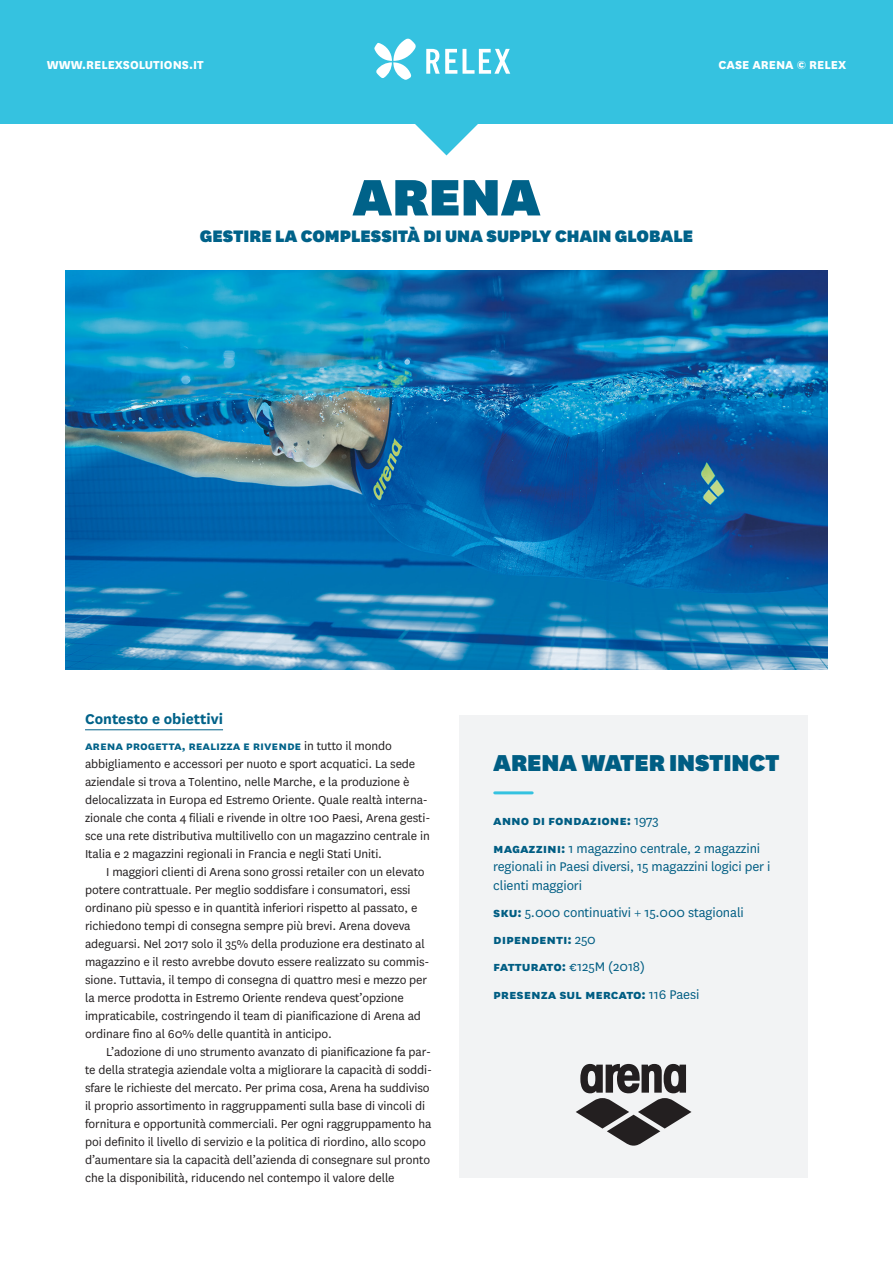
<style>
.page{position:relative;width:893px;height:1263px;background:#fff}
.page>*{position:absolute;margin:0;border:0;box-sizing:border-box;transform-origin:0 0}
.Head_1{font:900 60px "National";color:#006289}
.t1{font:900 27px "National";letter-spacing:-.01em;color:#006289}
.Head_2{font:900 19.5px "National";color:#006289}
.t2{font:700 16.5px "National";color:#006289}
.t3{font:14.7px/27.3px "National";letter-spacing:-.01em;color:#006289}
.BodyText{font:13.5px "National";letter-spacing:-.01em;color:#231f20}
.BodyText-2{font:700 13.5px "National";letter-spacing:-.01em;color:#006289}
.t4{font:800 13.5px "National";color:#fff}
.s1{font-weight:400;color:#231f20}
.s2{font-weight:800}
</style>
<div class="page">
<img style="left:65px;top:271px;width:763px;height:398px">
<div style="left:459px;top:716px;width:349px;height:462px;background:#f2f3f4"></div>
<svg style="left:576px;top:1064px;width:115px;height:81px"></svg>
<hr style="left:495px;top:791px;width:37px;height:3px;background:#35c2e0">
<hr style="left:85px;top:729px;width:138px;height:1px;background:#006289">
<svg style="left:414px;top:123px;width:65px;height:32px"></svg>
<div style="left:0;top:0;width:893px;height:123px;background:#35c2e0"></div>
<svg style="left:374px;top:39px;width:136px;height:41px"></svg>
<p class="t4" style="left:47px;top:55px;width:158px">WWW.RELEXSOLUTIONS.IT</p>
<p class="t4" style="left:718px;top:55px;width:129px">CASE ARENA © RELEX</p>
<p class="Head_1" style="left:352px;top:155px;width:190px">ARENA</p>
<p class="Head_2" style="left:200px;top:222px;width:495px">GESTIRE LA COMPLESSITÀ DI UNA SUPPLY CHAIN GLOBALE</p>
<p class="t2" style="left:85px;top:707px;width:139px">Contesto e obiettivi</p>
<p class="BodyText-2" style="left:85px;top:736px;width:308px">arena progetta, realizza e rivende <span class="s1">in tutto il mondo</span></p>
<p class="BodyText" style="left:85px;top:755px;width:332px">abbigliamento e accessori per nuoto e sport acquatici. La sede</p>
<p class="BodyText" style="left:85px;top:773px;width:326px">aziendale si trova a Tolentino, nelle Marche, e la produzione è</p>
<p class="BodyText" style="left:85px;top:791px;width:344px">delocalizzata in Europa ed Estremo Oriente. Quale realtà interna-</p>
<p class="BodyText" style="left:85px;top:809px;width:347px">zionale che conta 4 filiali e rivende in oltre 100 Paesi, Arena gesti-</p>
<p class="BodyText" style="left:85px;top:827px;width:346px">sce una rete distributiva multilivello con un magazzino centrale in</p>
<p class="BodyText" style="left:85px;top:845px;width:299px">Italia e 2 magazzini regionali in Francia e negli Stati Uniti.</p>
<p class="BodyText" style="left:106px;top:863px;width:320px">I maggiori clienti di Arena sono grossi retailer con un elevato</p>
<p class="BodyText" style="left:85px;top:881px;width:327px">potere contrattuale. Per meglio soddisfare i consumatori, essi</p>
<p class="BodyText" style="left:85px;top:899px;width:334px">ordinano più spesso e in quantità inferiori rispetto al passato, e</p>
<p class="BodyText" style="left:85px;top:917px;width:327px">richiedono tempi di consegna sempre più brevi. Arena doveva</p>
<p class="BodyText" style="left:85px;top:935px;width:341px">adeguarsi. Nel 2017 solo il 35% della produzione era destinato al</p>
<p class="BodyText" style="left:85px;top:953px;width:346px">magazzino e il resto avrebbe dovuto essere realizzato su commis-</p>
<p class="BodyText" style="left:85px;top:971px;width:344px">sione. Tuttavia, il tempo di consegna di quattro mesi e mezzo per</p>
<p class="BodyText" style="left:85px;top:989px;width:320px">la merce prodotta in Estremo Oriente rendeva quest’opzione</p>
<p class="BodyText" style="left:85px;top:1007px;width:338px">impraticabile, costringendo il team di pianificazione di Arena ad</p>
<p class="BodyText" style="left:85px;top:1024px;width:249px">ordinare fino al 60% delle quantità in anticipo.</p>
<p class="BodyText" style="left:106px;top:1043px;width:326px">L’adozione di uno strumento avanzato di pianificazione fa par-</p>
<p class="BodyText" style="left:85px;top:1061px;width:348px">te della strategia aziendale volta a migliorare la capacità di soddi-</p>
<p class="BodyText" style="left:85px;top:1079px;width:346px">sfare le richieste del mercato. Per prima cosa, Arena ha suddiviso</p>
<p class="BodyText" style="left:85px;top:1097px;width:341px">il proprio assortimento in raggruppamenti sulla base di vincoli di</p>
<p class="BodyText" style="left:85px;top:1115px;width:348px">fornitura e opportunità commerciali. Per ogni raggruppamento ha</p>
<p class="BodyText" style="left:85px;top:1133px;width:342px">poi definito il livello di servizio e la politica di riordino, allo scopo</p>
<p class="BodyText" style="left:85px;top:1151px;width:347px">d’aumentare sia la capacità dell’azienda di consegnare sul pronto</p>
<p class="BodyText" style="left:85px;top:1168px;width:311px">che la disponibilità, riducendo nel contempo il valore delle</p>
<h2 class="t1" style="left:493px;top:744px;width:288px">ARENA WATER INSTINCT</h2>
<p class="t3" style="left:493px;top:807px;width:268px"><span class="s2">anno di fondazione:</span> 1973<br><span class="s2">magazzini:</span> 1 magazzino centrale, 2 magazzini</p>
<p class="t3" style="left:493px;top:857px;width:279px;line-height:18.8px">regionali in Paesi diversi, 15 magazzini logici per i clienti maggiori</p>
<p class="t3" style="left:493px;top:898px;width:252px"><span class="s2">sku:</span> 5.000 continuativi + 15.000 stagionali <span class="s2">dipendenti:</span> 250<br><span class="s2">fatturato:</span> €125M (2018)<br><span class="s2">presenza sul mercato:</span> 116 Paesi</p>
</div>
